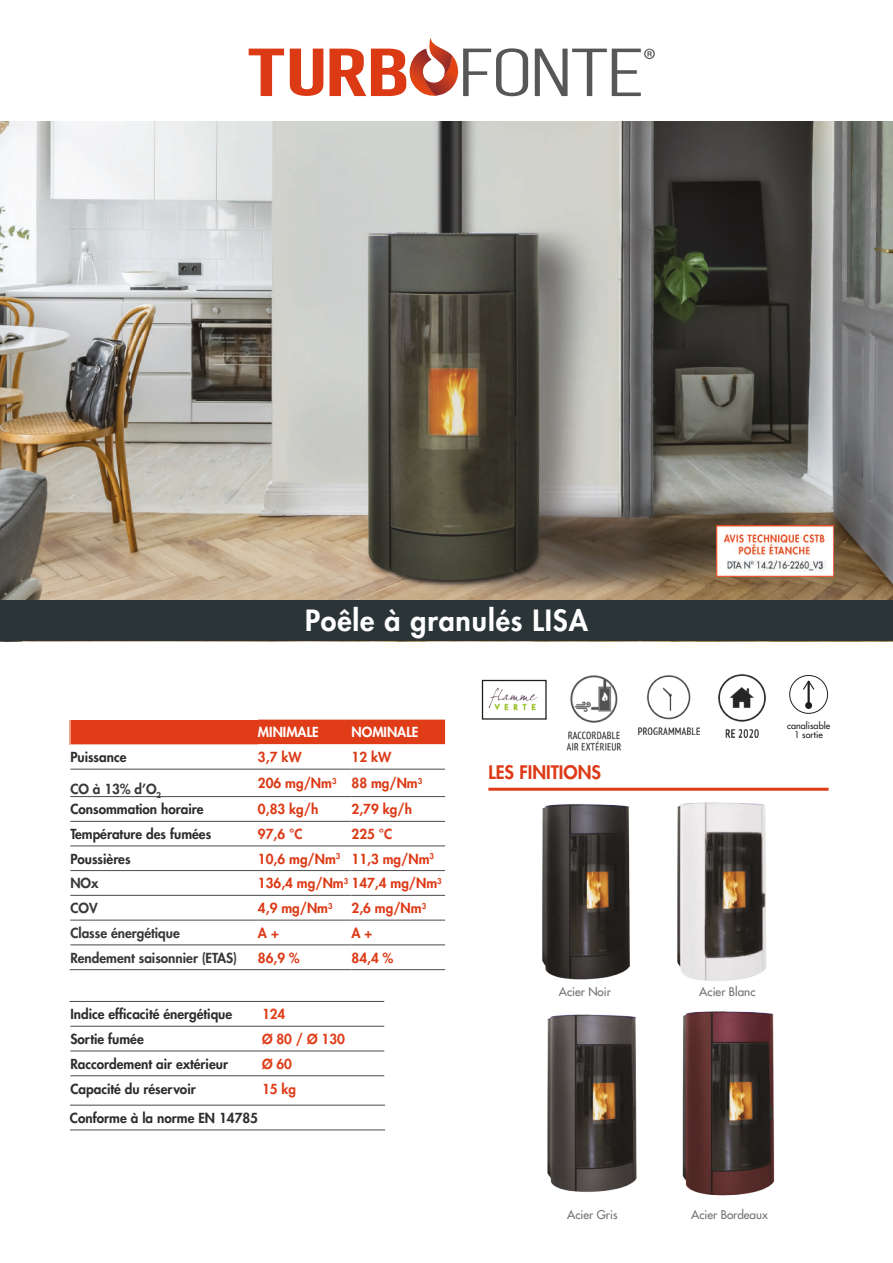
<style>
.page{position:relative;width:893px;height:1263px;background:#fff}
.page>*{position:absolute;margin:0;border:0;box-sizing:border-box;transform-origin:0 0}
.t1{font:800 28.5px "Futura LT";letter-spacing:.03em;color:#fff}
.t2{font:800 18.15px "Futura LT";color:#dd3b17}
.t3{font:800 13.5px "Futura LT";color:#2e2d2c}
.t4{font:800 13.5px "Futura LT";color:#dc3915}
.t5{font:800 13.5px "Futura LT";color:#383837}
.t6{font:800 13.5px "Futura LT";color:#df3c17}
.t7{font:800 13.5px "Futura LT";color:#fff}
.t8{font:11.7px "Futura LT";color:#70706f}
.t9{font:9px "Futura LT";color:#1d1d1b}
</style>
<div class="page">
<img style="left:0;top:122px;width:893px;height:479px">
<hr style="left:488px;top:788px;width:341px;height:3px;background:#df3c17">
<div style="left:0;top:601px;width:893px;height:40px;background:#2b3537"></div>
<img style="left:542px;top:804px;width:88px;height:176px">
<img style="left:677px;top:802px;width:90px;height:179px">
<img style="left:547px;top:1014px;width:90px;height:178px">
<img style="left:682px;top:1011px;width:93px;height:185px">
<svg style="left:789px;top:675px;width:39px;height:39px"></svg>
<div style="left:805px;top:702px;width:7px;height:7px;background:#1d1d1b;border-radius:50%"></div>
<img style="left:717px;top:526px;width:117px;height:50px">
<img style="left:638px;top:675px;width:62px;height:59px">
<img style="left:566px;top:675px;width:55px;height:76px">
<img style="left:718px;top:674px;width:48px;height:64px">
<img style="left:488px;top:687px;width:50px;height:24px">
<div style="left:482px;top:680px;width:65px;height:40px;border:1px solid #1d1d1b"></div>
<svg style="left:249px;top:49px;width:35px;height:47px"></svg>
<svg style="left:290px;top:49px;width:33px;height:47px"></svg>
<svg style="left:535px;top:49px;width:120px;height:47px"></svg>
<svg style="left:329px;top:38px;width:199px;height:59px"></svg>
<svg style="left:70px;top:720px;width:375px;height:250px"></svg>
<hr style="left:70px;top:769px;width:188px;height:1px;background:#4b4b4a">
<hr style="left:258px;top:769px;width:93px;height:1px;background:#4b4b4a">
<hr style="left:351px;top:769px;width:94px;height:1px;background:#4b4b4a">
<hr style="left:70px;top:796px;width:188px;height:1px;background:#4b4b4a">
<hr style="left:258px;top:796px;width:93px;height:1px;background:#4b4b4a">
<hr style="left:351px;top:796px;width:94px;height:1px;background:#4b4b4a">
<hr style="left:70px;top:821px;width:188px;height:1px;background:#4b4b4a">
<hr style="left:258px;top:821px;width:93px;height:1px;background:#4b4b4a">
<hr style="left:351px;top:821px;width:94px;height:1px;background:#4b4b4a">
<svg style="left:70px;top:1025px;width:314px;height:106px"></svg>
<hr style="left:70px;top:1001px;width:192px;height:1px;background:#4b4b4a">
<hr style="left:70px;top:1026px;width:192px;height:1px;background:#4b4b4a">
<hr style="left:70px;top:1050px;width:192px;height:1px;background:#4b4b4a">
<hr style="left:70px;top:1075px;width:192px;height:1px;background:#4b4b4a">
<hr style="left:262px;top:1001px;width:122px;height:1px;background:#4b4b4a">
<hr style="left:262px;top:1026px;width:122px;height:1px;background:#4b4b4a">
<hr style="left:262px;top:1050px;width:122px;height:1px;background:#4b4b4a">
<hr style="left:262px;top:1075px;width:122px;height:1px;background:#4b4b4a">
<div style="left:70px;top:1105px;width:314px;height:25px;background:#fff"></div>
<hr style="left:70px;top:1105px;width:315px;height:1px;background:#4b4b4a">
<hr style="left:70px;top:1129px;width:315px;height:1px;background:#4b4b4a">
<h1 class="t1" style="left:305px;top:601px;width:284px">Poêle à granulés LISA</h1>
<p class="t9" style="left:787px;top:719px;width:44px">canalisable</p>
<p class="t7" style="left:258px;top:723px;width:62px">MINIMALE</p>
<p class="t7" style="left:351px;top:723px;width:68px">NOMINALE</p>
<p class="t9" style="left:794px;top:728px;width:30px">1 sortie</p>
<p class="t3" style="left:70px;top:748px;width:58px">Puissance</p>
<p class="t4" style="left:258px;top:748px;width:45px">3,7 kW</p>
<p class="t4" style="left:351px;top:748px;width:41px">12 kW</p>
<p class="t5" style="left:70px;top:779px;width:92px">CO à 13% d’O<sub>2</sub></p>
<p class="t4" style="left:258px;top:774px;width:166px">206 mg/Nm<sup>3</sup> 88 mg/Nm<sup>3</sup></p>
<p class="t3" style="left:70px;top:800px;width:135px">Consommation horaire</p>
<p class="t4" style="left:258px;top:800px;width:62px">0,83 kg/h</p>
<p class="t4" style="left:351px;top:800px;width:62px">2,79 kg/h</p>
<p class="t3" style="left:70px;top:825px;width:142px">Température des fumées</p>
<p class="t4" style="left:258px;top:825px;width:46px">97,6 °C</p>
<p class="t4" style="left:351px;top:825px;width:42px">225 °C</p>
<p class="t3" style="left:70px;top:850px;width:62px">Poussières</p>
<p class="t4" style="left:258px;top:850px;width:178px">10,6 mg/Nm<sup>3</sup> 11,3 mg/Nm<sup>3</sup></p>
<p class="t5" style="left:70px;top:874px;width:30px">NOx</p>
<p class="t4" style="left:258px;top:874px;width:185px">136,4 mg/Nm<sup>3</sup> 147,4 mg/Nm<sup>3</sup></p>
<p class="t5" style="left:70px;top:899px;width:29px">COV</p>
<p class="t4" style="left:258px;top:899px;width:76px">4,9 mg/Nm<sup>3</sup></p>
<p class="t4" style="left:351px;top:899px;width:76px">2,6 mg/Nm<sup>3</sup></p>
<p class="t5" style="left:70px;top:924px;width:111px">Classe énergétique</p>
<p class="t4" style="left:258px;top:924px;width:22px">A +</p>
<p class="t4" style="left:351px;top:924px;width:22px">A +</p>
<p class="t5" style="left:70px;top:949px;width:168px">Rendement saisonnier (ETAS)</p>
<p class="t4" style="left:258px;top:949px;width:43px">86,9 %</p>
<p class="t4" style="left:351px;top:949px;width:43px">84,4 %</p>
<p class="t3" style="left:70px;top:1005px;width:163px">Indice efficacité énergétique</p>
<p class="t6" style="left:262px;top:1005px;width:25px">124</p>
<p class="t3" style="left:70px;top:1030px;width:75px">Sortie fumée</p>
<p class="t6" style="left:262px;top:1030px;width:85px">Ø 80 / Ø 130</p>
<p class="t3" style="left:70px;top:1055px;width:159px">Raccordement air extérieur</p>
<p class="t6" style="left:262px;top:1055px;width:32px">Ø 60</p>
<p class="t3" style="left:70px;top:1079px;width:127px">Capacité du réservoir</p>
<p class="t6" style="left:262px;top:1079px;width:36px">15 kg</p>
<p class="t3" style="left:70px;top:1109px;width:190px">Conforme à la norme EN 14785</p>
<h2 class="t2" style="left:488px;top:760px;width:114px">LES FINITIONS</h2>
<p class="t8" style="left:559px;top:984px;width:54px">Acier Noir</p>
<p class="t8" style="left:567px;top:1207px;width:52px">Acier Gris</p>
<p class="t8" style="left:699px;top:984px;width:58px">Acier Blanc</p>
<p class="t8" style="left:691px;top:1207px;width:78px">Acier Bordeaux</p>
</div>
